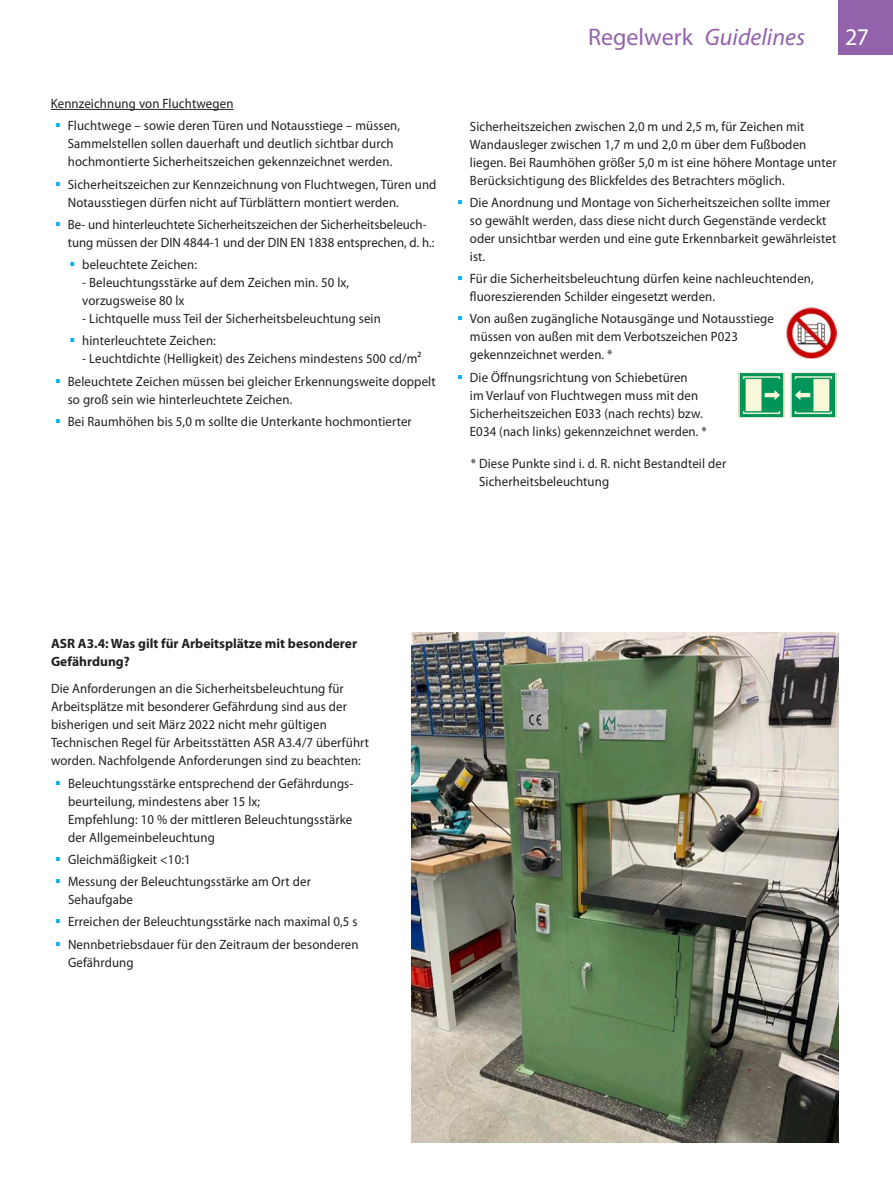
<style>
.page{position:relative;width:893px;height:1191px;background:#fff}
.page>*{position:absolute;margin:0;border:0;box-sizing:border-box;transform-origin:0 0}
.Kat_L{font:italic 24px "Myriad Pro";color:#9263aa}
.Seitenzahl_rechts{font:24px "Myriad Pro";color:#fff}
.Body{font:13.5px/18px "Myriad Pro";letter-spacing:.01em;color:#231f20;scale:.95 1}
.t1{font:700 13.5px/18px "Myriad Pro";color:#231f20}
.s1{font-style:normal}
</style>
<div class="page">
<hr style="left:51px;top:109px;width:182px;height:1px;background:#231f20">
<img style="left:411px;top:633px;width:428px;height:509px">
<img style="left:786px;top:307px;width:51px;height:51px">
<img style="left:739px;top:372px;width:45px;height:46px">
<img style="left:791px;top:372px;width:45px;height:46px">
<div style="left:839px;top:0;width:54px;height:54px;background:#9263aa"></div>
<p class="Body" style="left:51px;top:94px;width:194px">Kennzeichnung von Fluchtwegen</p>
<p class="Body" style="left:68px;top:117px;width:351px">Fluchtwege – sowie deren Türen und Notausstiege – müssen,<br>Sammelstellen sollen dauerhaft und deutlich sichtbar durch hochmontierte Sicherheitszeichen gekennzeichnet werden.</p>
<p class="Body" style="left:68px;top:175px;width:390px">Sicherheitszeichen zur Kennzeichnung von Fluchtwegen, Türen und<br>Notausstiegen dürfen nicht auf Türblättern montiert werden.</p>
<p class="Body" style="left:68px;top:215px;width:387px">Be- und hinterleuchtete Sicherheitszeichen der Sicherheitsbeleuch&shy;tung müssen der DIN 4844-1 und der DIN EN 1838 entsprechen, d. h.:</p>
<p class="Body" style="left:82px;top:255px;width:122px">beleuchtete Zeichen:</p>
<p class="Body" style="left:82px;top:273px;width:283px">- Beleuchtungsstärke auf dem Zeichen min. 50 lx, vorzugsweise 80 lx</p>
<p class="Body" style="left:82px;top:309px;width:316px">- Lichtquelle muss Teil der Sicherheitsbeleuchtung sein</p>
<p class="Body" style="left:82px;top:332px;width:142px">hinterleuchtete Zeichen:</p>
<p class="Body" style="left:82px;top:350px;width:359px">- Leuchtdichte (Helligkeit) des Zeichens mindestens 500 cd/m²</p>
<p class="Body" style="left:68px;top:372px;width:389px">Beleuchtete Zeichen müssen bei gleicher Erkennungsweite doppelt so groß sein wie hinterleuchtete Zeichen.</p>
<p class="Body" style="left:68px;top:412px;width:364px">Bei Raumhöhen bis 5,0 m sollte die Unterkante hochmontierter</p>
<p class="Kat_L" style="left:588px;top:22px;width:218px"><span class="s1">Regelwerk</span> Guidelines</p>
<p class="Seitenzahl_rechts" style="left:845px;top:22px;width:26px">27</p>
<p class="Body" style="left:470px;top:117px;width:387px">Sicherheitszeichen zwischen 2,0 m und 2,5 m, für Zeichen mit Wandausleger zwischen 1,7 m und 2,0 m über dem Fußboden liegen. Bei Raumhöhen größer 5,0 m ist eine höhere Montage unter Berücksichtigung des Blickfeldes des Betrachters möglich.</p>
<p class="Body" style="left:470px;top:193px;width:387px">Die Anordnung und Montage von Sicherheitszeichen sollte immer so gewählt werden, dass diese nicht durch Gegenstände verdeckt oder unsichtbar werden und eine gute Erkennbarkeit gewährleistet ist.</p>
<p class="Body" style="left:470px;top:269px;width:363px">Für die Sicherheitsbeleuchtung dürfen keine nachleuchtenden, fluoreszierenden Schilder eingesetzt werden.</p>
<p class="Body" style="left:470px;top:310px;width:322px">Von außen zugängliche Notausgänge und Notausstiege müssen von außen mit dem Verbotszeichen P023 gekennzeichnet werden. *</p>
<p class="Body" style="left:470px;top:368px;width:251px">Die Öffnungsrichtung von Schiebetüren<br>im Verlauf von Fluchtwegen muss mit den Sicherheitszeichen E033 (nach rechts) bzw.<br>E034 (nach links) gekennzeichnet werden. *</p>
<p class="Body" style="left:479px;top:454px;width:262px;text-indent:-8px">* Diese Punkte sind i. d. R. nicht Bestandteil der<br>Sicherheitsbeleuchtung</p>
<h4 class="t1" style="left:51px;top:634px;width:308px">ASR A3.4: Was gilt für Arbeitsplätze mit besonderer<br>Gefährdung?</h4>
<p class="Body" style="left:51px;top:679px;width:336px">Die Anforderungen an die Sicherheitsbeleuchtung für Arbeitsplätze mit besonderer Gefährdung sind aus der bisherigen und seit März 2022 nicht mehr gültigen Technischen Regel für Arbeitsstätten ASR A3.4/7 überführt worden. Nachfolgende Anforderungen sind zu beachten:</p>
<p class="Body" style="left:68px;top:774px;width:302px">Beleuchtungsstärke entsprechend der Gefährdungs&shy;beurteilung, mindestens aber 15 lx;<br>Empfehlung: 10 % der mittleren Beleuchtungsstärke der Allgemeinbeleuchtung</p>
<p class="Body" style="left:68px;top:850px;width:131px">Gleichmäßigkeit &lt;10:1</p>
<p class="Body" style="left:68px;top:872px;width:257px">Messung der Beleuchtungsstärke am Ort der<br>Sehaufgabe</p>
<p class="Body" style="left:68px;top:912px;width:306px">Erreichen der Beleuchtungsstärke nach maximal 0,5 s</p>
<p class="Body" style="left:68px;top:935px;width:307px">Nennbetriebsdauer für den Zeitraum der besonderen<br>Gefährdung</p>
</div>
